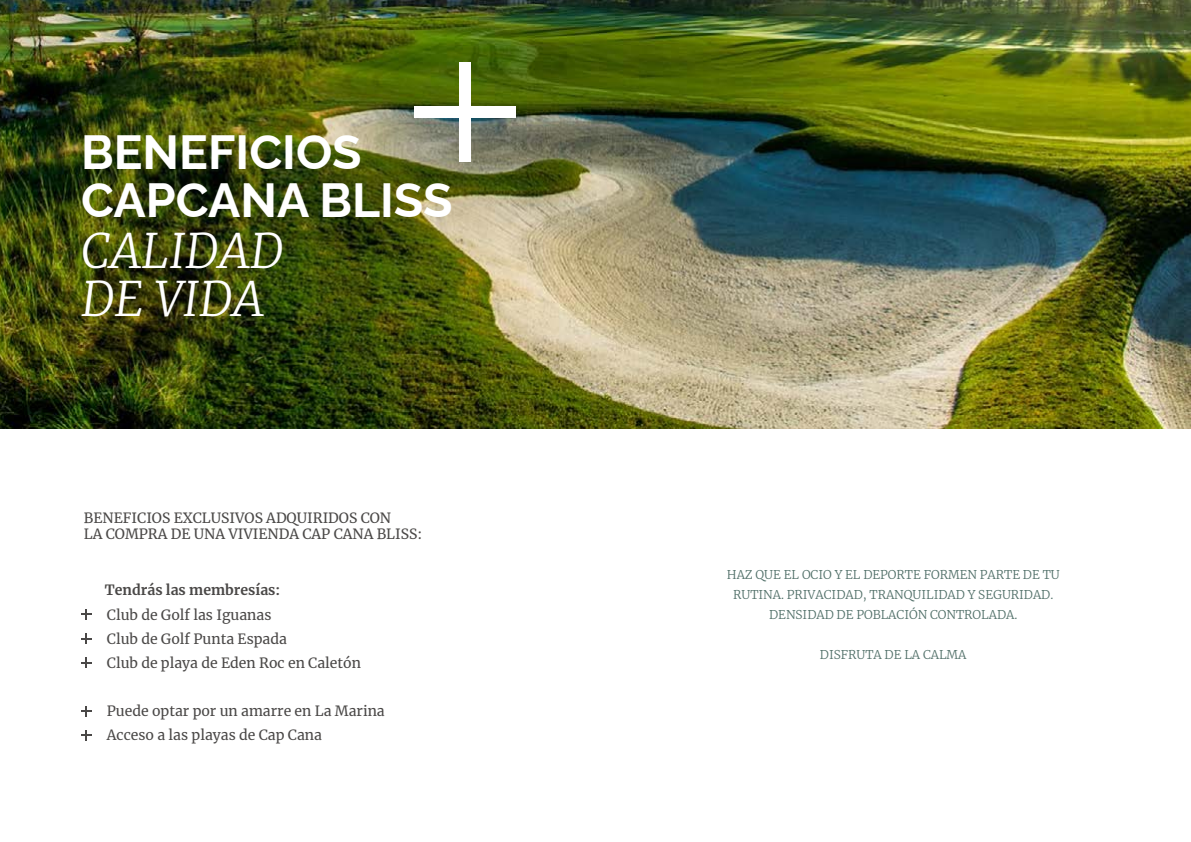
<style>
.page{position:relative;width:1191px;height:842px;background:#fff}
.page>*{position:absolute;margin:0;border:0;box-sizing:border-box;transform-origin:0 0}
.t1{font:700 48px/48px "Raleway";color:#fff}
.t2{font:italic 300 48px/48px "Merriweather";color:#fff}
.t3{font:14px/24px "Merriweather";color:#4a4847}
.t4{font:700 14px "Merriweather";color:#4a4847}
.t5{font:300 12px/20px "Merriweather";color:#4f6e67;text-align:center}
</style>
<div class="page">
<img style="left:0;top:0;width:1191px;height:428px">
<div style="left:459px;top:63px;width:11px;height:99px;background:#fff"></div>
<div style="left:414px;top:107px;width:101px;height:11px;background:#fff"></div>
<svg style="left:81px;top:609px;width:10px;height:10px"></svg>
<svg style="left:81px;top:633px;width:10px;height:10px"></svg>
<svg style="left:81px;top:658px;width:10px;height:10px"></svg>
<svg style="left:81px;top:706px;width:10px;height:10px"></svg>
<svg style="left:81px;top:730px;width:10px;height:10px"></svg>
<h1 class="t1" style="left:81px;top:123px;width:373px">BENEFICIOS<br>CAPCANA BLISS</h1>
<h1 class="t2" style="left:81px;top:225px;width:204px">CALIDAD<br>DE VIDA</h1>
<p class="t3" style="left:84px;top:509px;width:340px;line-height:16.8px">BENEFICIOS EXCLUSIVOS ADQUIRIDOS CON<br>LA COMPRA DE UNA VIVIENDA CAP CANA BLISS:</p>
<p class="t4" style="left:105px;top:580px;width:177px">Tendrás las membresías:</p>
<p class="t3" style="left:107px;top:602px;width:256px">Club de Golf las Iguanas<br>Club de Golf Punta Espada<br>Club de playa de Eden Roc en Caletón</p>
<p class="t3" style="left:107px;top:698px;width:279px">Puede optar por un amarre en La Marina<br>Acceso a las playas de Cap Cana</p>
<p class="t5" style="left:727px;top:564px;width:334px">HAZ QUE EL OCIO Y EL DEPORTE FORMEN PARTE DE TU<br>RUTINA. PRIVACIDAD, TRANQUILIDAD Y SEGURIDAD.<br>DENSIDAD DE POBLACIÓN CONTROLADA.</p>
<p class="t5" style="left:820px;top:644px;width:148px">DISFRUTA DE LA CALMA</p>
</div>
